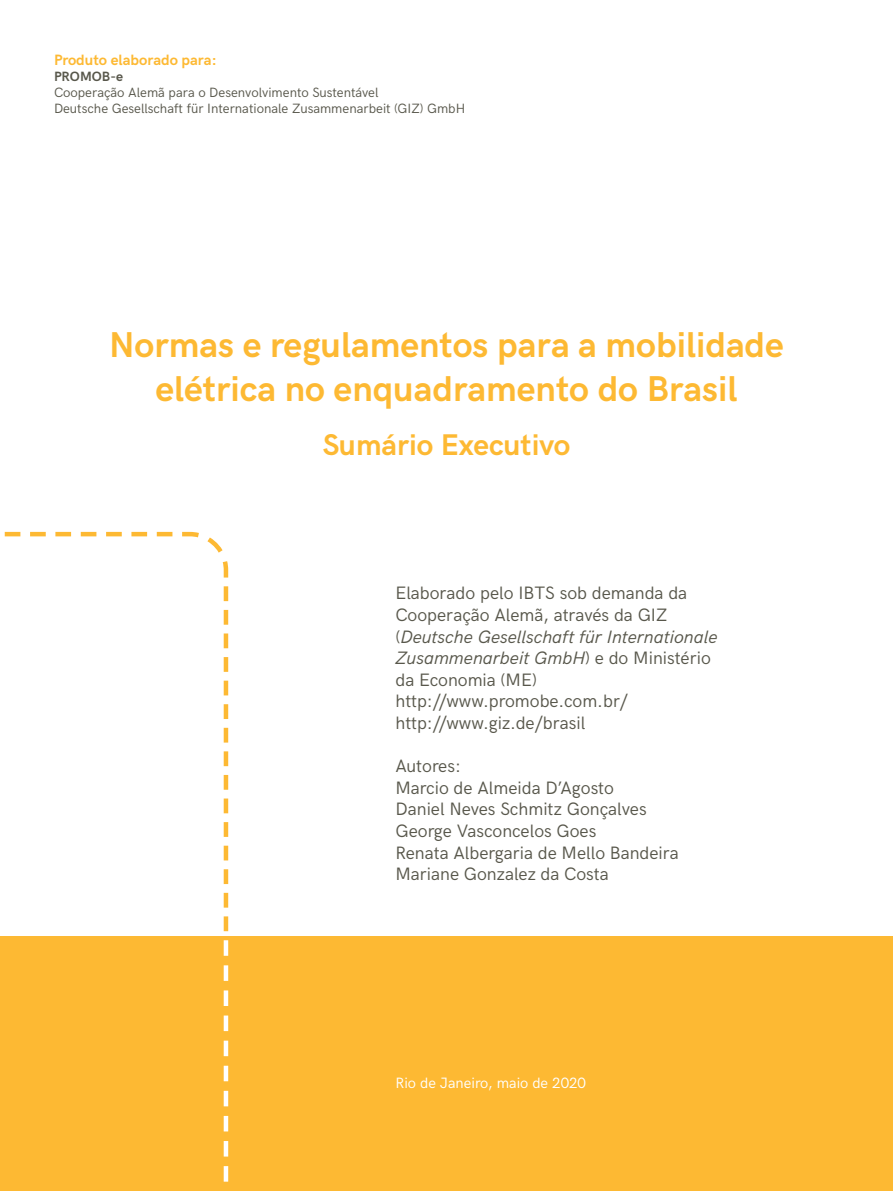
<style>
.page{position:relative;width:893px;height:1191px;background:#fff}
.page>*{position:absolute;margin:0;border:0;box-sizing:border-box;transform-origin:0 0}
.t1{font:700 36px/43.2px "HK Grotesk";color:#fdb933;text-align:center}
.t2{font:700 30px "HK Grotesk";color:#fdb933}
.t3{font:18px/21.6px "HK Grotesk";color:#58574b}
.t4{font:15px "HK Grotesk";color:#fff}
.t5{font:700 15px "HK Grotesk";color:#fdb933}
.t6{font:13.5px/16.2px "HK Grotesk";color:#58574b}
.t7{font:700 13.5px "HK Grotesk";color:#58574b}
.s1{font-style:italic}
</style>
<div class="page">
<div style="left:0;top:936px;width:893px;height:255px;background:#fdb933"></div>
<svg style="left:4px;top:531px;width:225px;height:651px"></svg>
<svg style="left:224px;top:586px;width:4px;height:596px"></svg>
<p class="t5" style="left:54px;top:48px;width:164px">Produto elaborado para:</p>
<p class="t7" style="left:54px;top:66px;width:71px">PROMOB-e</p>
<p class="t6" style="left:54px;top:83px;width:413px">Cooperação Alemã para o Desenvolvimento Sustentável<br>Deutsche Gesellschaft für Internationale Zusammenarbeit (GIZ) GmbH</p>
<h1 class="t1" style="left:109px;top:321px;width:676px">Normas e regulamentos para a mobilidade elétrica no enquadramento do Brasil</h1>
<h2 class="t2" style="left:323px;top:422px;width:249px">Sumário Executivo</h2>
<p class="t3" style="left:395px;top:581px;width:324px">Elaborado pelo IBTS sob demanda da<br>Cooperação Alemã, através da GIZ (<span class="s1">Deutsche Gesellschaft für Internationale<br>Zusammenarbeit GmbH</span>) e do Ministério da Economia (ME) http://www.promobe.com.br/ http://www.giz.de/brasil</p>
<p class="t3" style="left:395px;top:753px;width:285px">Autores:<br>Marcio de Almeida D’Agosto<br>Daniel Neves Schmitz Gonçalves<br>George Vasconcelos Goes<br>Renata Albergaria de Mello Bandeira<br>Mariane Gonzalez da Costa</p>
<p class="t4" style="left:395px;top:1071px;width:192px">Rio de Janeiro, maio de 2020</p>
</div>
